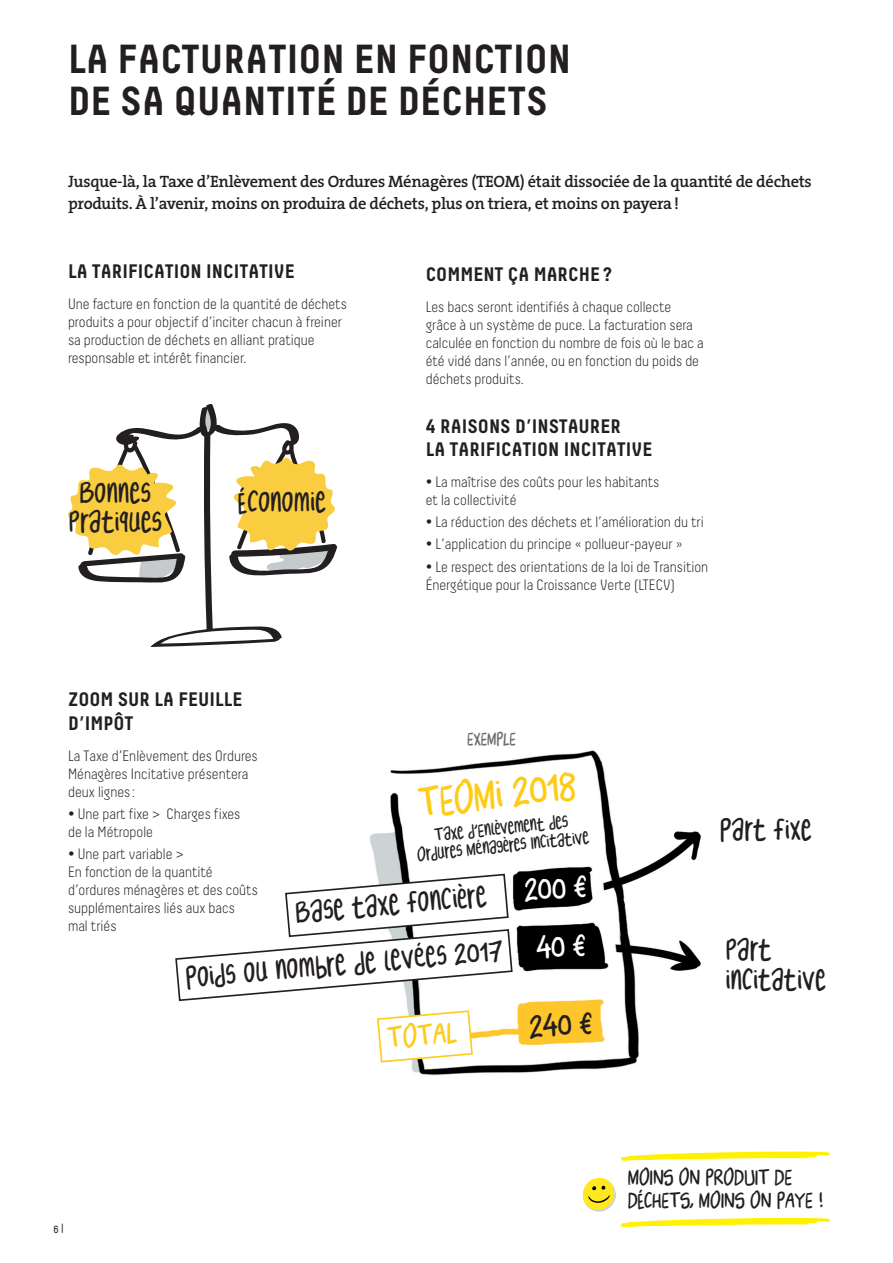
<style>
.page{position:relative;width:893px;height:1263px;background:#fff}
.page>*{position:absolute;margin:0;border:0;box-sizing:border-box;transform-origin:0 0}
.t1{font:700 40.5px/42px "Decima";color:#231f20}
.t2{font:22.95px "Niko Font";color:#fecb17}
.t3{font:700 19.5px/23.4px "Decima";color:#231f20}
.t4{font:18px "Niko Font";color:#fff}
.t5{font:18px "Niko Font";color:#231f20}
.t6{font:600 16.5px/22.5px "The Serif B6";letter-spacing:-.02em;color:#231f20}
.t7{font:16.35px/29.5px "Niko Font";letter-spacing:-.02em;color:#231f20;text-align:center}
.t8{font:16.35px "Niko Font";color:#fecb17}
.t9{font:300 15px/18px "Decima";color:#231f20}
.t10{font:12px/22.5px "Niko Font";letter-spacing:-.04em;color:#231f20}
.t11{font:10.5px "Decima";color:#231f20}
.t12{font:9.9px/18px "Niko Font";color:#231f20;text-align:center}
.t13{font:9.9px "Niko Font";letter-spacing:-.04em;color:#6c6d70}
</style>
<div class="page">
<svg style="left:620px;top:1151px;width:210px;height:9px"></svg>
<svg style="left:68px;top:404px;width:269px;height:243px"></svg>
<img style="left:370px;top:750px;width:331px;height:325px">
<svg style="left:376px;top:1009px;width:98px;height:54px"></svg>
<svg style="left:175px;top:873px;width:339px;height:129px"></svg>
<svg style="left:583px;top:1178px;width:247px;height:49px"></svg>
<svg style="left:536px;top:934px;width:50px;height:25px"></svg>
<h1 class="t1" style="left:68px;top:37px;width:505px">LA FACTURATION EN FONCTION<br>DE SA QUANTITÉ DE DÉCHETS</h1>
<p class="t6" style="left:68px;top:170px;width:745px">Jusque-là, la Taxe d’Enlèvement des Ordures Ménagères (TEOM) était dissociée de la quantité de déchets produits. À l’avenir, moins on produira de déchets, plus on triera, et moins on payera!</p>
<h3 class="t3" style="left:68px;top:259px;width:228px">LA TARIFICATION INCITATIVE</h3>
<p class="t9" style="left:68px;top:295px;width:280px">Une facture en fonction de la quantité de déchets produits a pour objectif d’inciter chacun à freiner sa production de déchets en alliant pratique responsable et intérêt financier.</p>
<p class="t7" style="left:68px;top:477px;width:95px">BONNES<br>PRATIQUES</p>
<p class="t7" style="left:238px;top:487px;width:90px">ÉCONOMIE</p>
<h3 class="t3" style="left:426px;top:262px;width:188px">COMMENT ÇA MARCHE?</h3>
<p class="t9" style="left:426px;top:297px;width:280px">Les bacs seront identifiés à chaque collecte grâce à un système de puce. La facturation sera calculée en fonction du nombre de fois où le bac a été vidé dans l’année, ou en fonction du poids de déchets produits.</p>
<h3 class="t3" style="left:426px;top:414px;width:228px">4 RAISONS D’INSTAURER<br>LA TARIFICATION INCITATIVE</h3>
<p class="t9" style="left:426px;top:473px;width:235px">• La maîtrise des coûts pour les habitants et la collectivité</p>
<p class="t9" style="left:426px;top:513px;width:280px">• La réduction des déchets et l’amélioration du tri</p>
<p class="t9" style="left:426px;top:535px;width:259px">• L’application du principe « pollueur-payeur »</p>
<p class="t9" style="left:426px;top:557px;width:284px">• Le respect des orientations de la loi de Transition<br>Énergétique pour la Croissance Verte (LTECV)</p>
<h3 class="t3" style="left:68px;top:687px;width:176px">ZOOM SUR LA FEUILLE<br>D’IMPÔT</h3>
<p class="t9" style="left:68px;top:746px;width:191px">La Taxe d’Enlèvement des Ordures<br>Ménagères Incitative présentera deux lignes :</p>
<p class="t9" style="left:68px;top:804px;width:174px">• Une part fixe &gt; Charges fixes de la Métropole</p>
<p class="t9" style="left:68px;top:845px;width:191px">• Une part variable &gt;<br>En fonction de la quantité d’ordures ménagères et des coûts supplémentaires liés aux bacs mal triés</p>
<p class="t13" style="left:467px;top:733px;width:50px">EXEMPLE</p>
<h2 class="t2" style="left:417px;top:789px;width:160px;rotate:-6deg">TEOMI 2018</h2>
<p class="t12" style="left:414px;top:828px;width:174px;rotate:-6deg">TAXE D’ENLÈVEMENT DES<br>ORDURES MÉNAGÈRES INCITATIVE</p>
<p class="t7" style="left:294px;top:897px;width:194px;rotate:-5deg">BASE TAXE FONCIÈRE</p>
<p class="t4" style="left:524px;top:879px;width:64px;rotate:-3deg">200 €</p>
<p class="t7" style="left:184px;top:963px;width:319px;rotate:-5deg">POIDS OU NOMBRE DE LEVÉES 2017</p>
<p class="t8" style="left:386px;top:1028px;width:71px;rotate:-5deg">TOTAL</p>
<p class="t5" style="left:529px;top:1016px;width:65px;rotate:-3deg">240 €</p>
<p class="t7" style="left:720px;top:814px;width:94px">PART FIXE</p>
<p class="t7" style="left:726px;top:935px;width:48px">PART</p>
<p class="t7" style="left:726px;top:964px;width:102px">INCITATIVE</p>
<p class="t11" style="left:54px;top:1222px;width:12px">6 |</p>
<p class="t10" style="left:628px;top:1166px;width:197px">MOINS ON PRODUIT DE<br>DÉCHETS, MOINS ON PAYE !</p>
</div>
